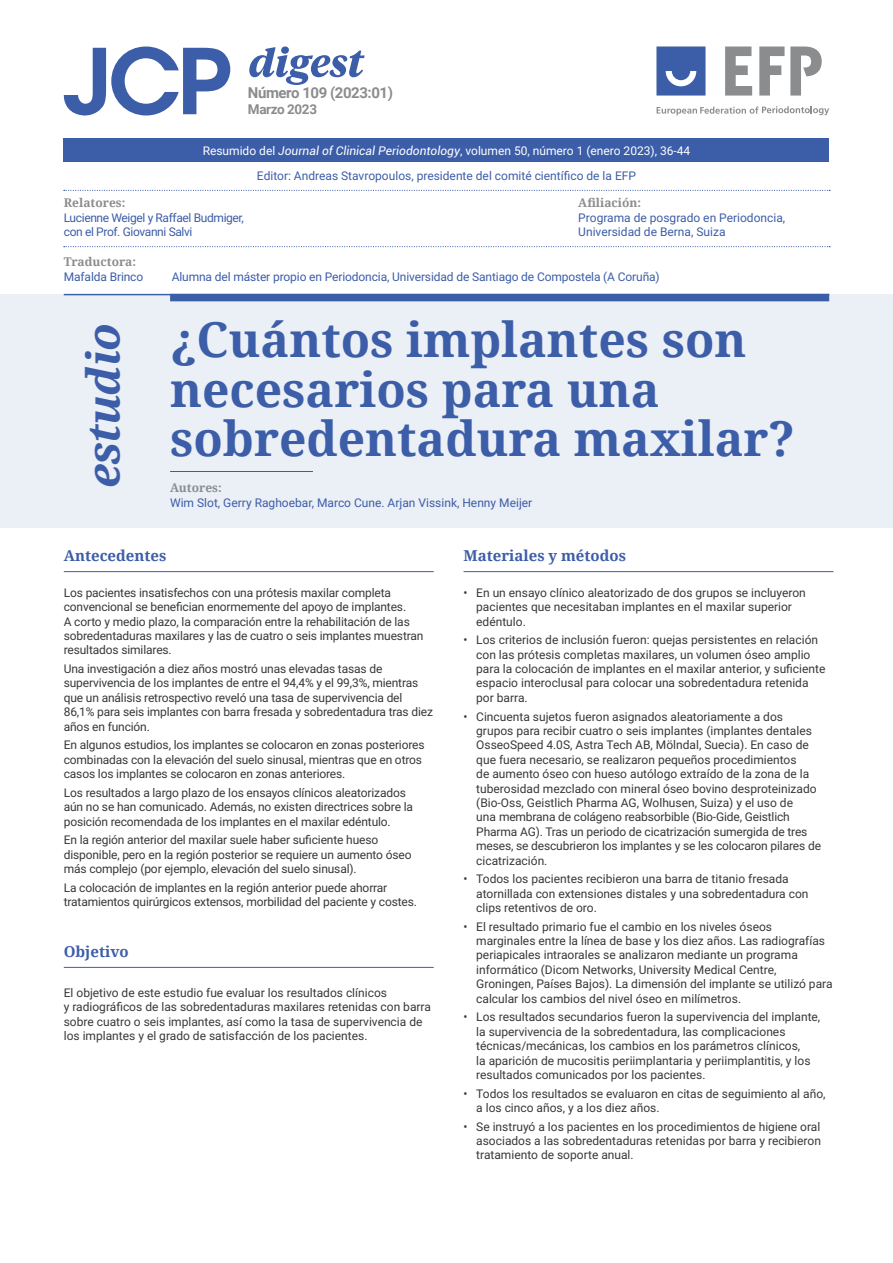
<style>
.page{position:relative;width:893px;height:1263px;background:#fff}
.page>*{position:absolute;margin:0;border:0;box-sizing:border-box;transform-origin:0 0}
.t1{font:700 48px/49.5px "Noto Serif";color:#3c5da8}
.t2{font:italic 700 45px "Noto Serif";letter-spacing:-.02em;color:#3c5da8}
.t3{font:700 15px "Noto Serif";color:#3c5da8}
.t4{font:700 15px "Roboto";letter-spacing:-.03em;color:#8b8c8d}
.t5{font:700 13.5px "Roboto";letter-spacing:-.03em;color:#8b8c8d}
.t6{font:12px/14.4px "Roboto";color:#363838}
.t7{font:12px/14.4px "Roboto";letter-spacing:-.005em;color:#3c5da8}
.t8{font:12px "Roboto";color:#fff}
.t9{font:12px/14.4px "Roboto";letter-spacing:-.03em;color:#3c5da8}
.t10{font:700 12px "Noto Serif";color:#8b8c8d}
.s1{font-style:italic}
</style>
<div class="page">
<div style="left:64px;top:139px;width:765px;height:23px;background:#3c5da8"></div>
<svg style="left:64px;top:47px;width:166px;height:68px"></svg>
<svg style="left:249px;top:47px;width:116px;height:38px"></svg>
<hr style="left:64px;top:571px;width:370px;height:1px;background:#3c5da8">
<hr style="left:64px;top:967px;width:370px;height:1px;background:#3c5da8">
<hr style="left:463px;top:571px;width:370px;height:1px;background:#3c5da8">
<svg style="left:64px;top:190px;width:766px;height:1px"></svg>
<div style="left:0;top:294px;width:893px;height:234px;background:#ebeff6"></div>
<hr style="left:64px;top:294px;width:765px;height:1px;background:#3c5da8">
<div style="left:170px;top:294px;width:659px;height:7px;background:#3c5da8"></div>
<svg style="left:656px;top:47px;width:49px;height:49px;background:#5270b2"></svg>
<svg style="left:657px;top:106px;width:172px;height:9px"></svg>
<svg style="left:725px;top:47px;width:27px;height:49px"></svg>
<svg style="left:759px;top:47px;width:25px;height:49px"></svg>
<svg style="left:790px;top:47px;width:32px;height:49px"></svg>
<hr style="left:170px;top:471px;width:143px;height:1px;background:#3c5da8">
<svg style="left:64px;top:246px;width:766px;height:1px"></svg>
<p class="t4" style="left:248px;top:82px;width:146px">Número 109 (2023:01)</p>
<p class="t5" style="left:248px;top:100px;width:71px">Marzo 2023</p>
<p class="t8" style="left:203px;top:142px;width:489px">Resumido del <span class="s1">Journal of Clinical Periodontology</span>, volumen 50, número 1 (enero 2023), 36-44</p>
<p class="t10" style="left:64px;top:195px;width:63px">Relatores:</p>
<p class="t9" style="left:64px;top:210px;width:182px">Lucienne Weigel y Raffael Budmiger, con el Prof. Giovanni Salvi</p>
<p class="t7" style="left:257px;top:168px;width:381px">Editor: Andreas Stavropoulos, presidente del comité científico de la EFP</p>
<p class="t10" style="left:578px;top:195px;width:64px">Afiliación:</p>
<p class="t7" style="left:578px;top:210px;width:208px">Programa de posgrado en Periodoncia,<br>Universidad de Berna, Suiza</p>
<p class="t10" style="left:64px;top:253px;width:74px">Traductora:</p>
<p class="t7" style="left:64px;top:269px;width:81px">Mafalda Brinco</p>
<p class="t7" style="left:172px;top:269px;width:490px">Alumna del máster propio en Periodoncia, Universidad de Santiago de Compostela (A Coruña)</p>
<h2 class="t2" style="left:72px;top:488px;width:166px;rotate:-90deg">estudio</h2>
<h1 class="t1" style="left:170px;top:313px;width:626px">¿Cuántos implantes son necesarios para una sobredentadura maxilar?</h1>
<p class="t10" style="left:170px;top:479px;width:53px">Autores:</p>
<p class="t7" style="left:170px;top:495px;width:364px">Wim Slot, Gerry Raghoebar, Marco Cune. Arjan Vissink, Henny Meijer</p>
<p class="t3" style="left:64px;top:545px;width:104px">Antecedentes</p>
<p class="t6" style="left:64px;top:585px;width:361px">Los pacientes insatisfechos con una prótesis maxilar completa convencional se benefician enormemente del apoyo de implantes.<br>A corto y medio plazo, la comparación entre la rehabilitación de las sobredentaduras maxilares y las de cuatro o seis implantes muestran resultados similares.</p>
<p class="t6" style="left:64px;top:661px;width:371px">Una investigación a diez años mostró unas elevadas tasas de supervivencia de los implantes de entre el 94,4% y el 99,3%, mientras que un análisis retrospectivo reveló una tasa de supervivencia del 86,1% para seis implantes con barra fresada y sobredentadura tras diez años en función.</p>
<p class="t6" style="left:64px;top:737px;width:362px">En algunos estudios, los implantes se colocaron en zonas posteriores combinadas con la elevación del suelo sinusal, mientras que en otros casos los implantes se colocaron en zonas anteriores.</p>
<p class="t6" style="left:64px;top:785px;width:351px">Los resultados a largo plazo de los ensayos clínicos aleatorizados aún no se han comunicado. Además, no existen directrices sobre la posición recomendada de los implantes en el maxilar edéntulo.</p>
<p class="t6" style="left:64px;top:832px;width:349px">En la región anterior del maxilar suele haber suficiente hueso disponible, pero en la región posterior se requiere un aumento óseo más complejo (por ejemplo, elevación del suelo sinusal).</p>
<p class="t6" style="left:64px;top:880px;width:355px">La colocación de implantes en la región anterior puede ahorrar tratamientos quirúrgicos extensos, morbilidad del paciente y costes.</p>
<p class="t3" style="left:64px;top:941px;width:66px">Objetivo</p>
<p class="t6" style="left:64px;top:985px;width:369px">El objetivo de este estudio fue evaluar los resultados clínicos<br>y radiográficos de las sobredentaduras maxilares retenidas con barra sobre cuatro o seis implantes, así como la tasa de supervivencia de los implantes y el grado de satisfacción de los pacientes.</p>
<p class="t3" style="left:463px;top:545px;width:164px">Materiales y métodos</p>
<p class="t6" style="left:476px;top:585px;width:331px;text-indent:-13px">• En un ensayo clínico aleatorizado de dos grupos se incluyeron pacientes que necesitaban implantes en el maxilar superior edéntulo.</p>
<p class="t6" style="left:476px;top:632px;width:351px;text-indent:-13px">• Los criterios de inclusión fueron: quejas persistentes en relación con las prótesis completas maxilares, un volumen óseo amplio para la colocación de implantes en el maxilar anterior, y suficiente espacio interoclusal para colocar una sobredentadura retenida por barra.</p>
<p class="t6" style="left:476px;top:709px;width:346px;text-indent:-13px">• Cincuenta sujetos fueron asignados aleatoriamente a dos grupos para recibir cuatro o seis implantes (implantes dentales OsseoSpeed 4.0S, Astra Tech AB, Mölndal, Suecia). En caso de que fuera necesario, se realizaron pequeños procedimientos<br>de aumento óseo con hueso autólogo extraído de la zona de la tuberosidad mezclado con mineral óseo bovino desproteinizado (Bio-Oss, Geistlich Pharma AG, Wolhusen, Suiza) y el uso de<br>una membrana de colágeno reabsorbible (Bio-Gide, Geistlich Pharma AG). Tras un periodo de cicatrización sumergida de tres meses, se descubrieron los implantes y se les colocaron pilares de cicatrización.</p>
<p class="t6" style="left:476px;top:871px;width:334px;text-indent:-13px">• Todos los pacientes recibieron una barra de titanio fresada atornillada con extensiones distales y una sobredentadura con clips retentivos de oro.</p>
<p class="t6" style="left:476px;top:919px;width:358px;text-indent:-13px">• El resultado primario fue el cambio en los niveles óseos marginales entre la línea de base y los diez años. Las radiografías periapicales intraorales se analizaron mediante un programa informático (Dicom Networks, University Medical Centre, Groningen, Países Bajos). La dimensión del implante se utilizó para calcular los cambios del nivel óseo en milímetros.</p>
<p class="t6" style="left:476px;top:1009px;width:346px;text-indent:-13px">• Los resultados secundarios fueron la supervivencia del implante, la supervivencia de la sobredentadura, las complicaciones técnicas/mecánicas, los cambios en los parámetros clínicos,<br>la aparición de mucositis periimplantaria y periimplantitis, y los resultados comunicados por los pacientes.</p>
<p class="t6" style="left:476px;top:1086px;width:351px;text-indent:-13px">• Todos los resultados se evaluaron en citas de seguimiento al año, a los cinco años, y a los diez años.</p>
<p class="t6" style="left:476px;top:1119px;width:346px;text-align:justify;text-indent:-13px">• Se instruyó a los pacientes en los procedimientos de higiene oral asociados a las sobredentaduras retenidas por barra y recibieron tratamiento de soporte anual.</p>
</div>
